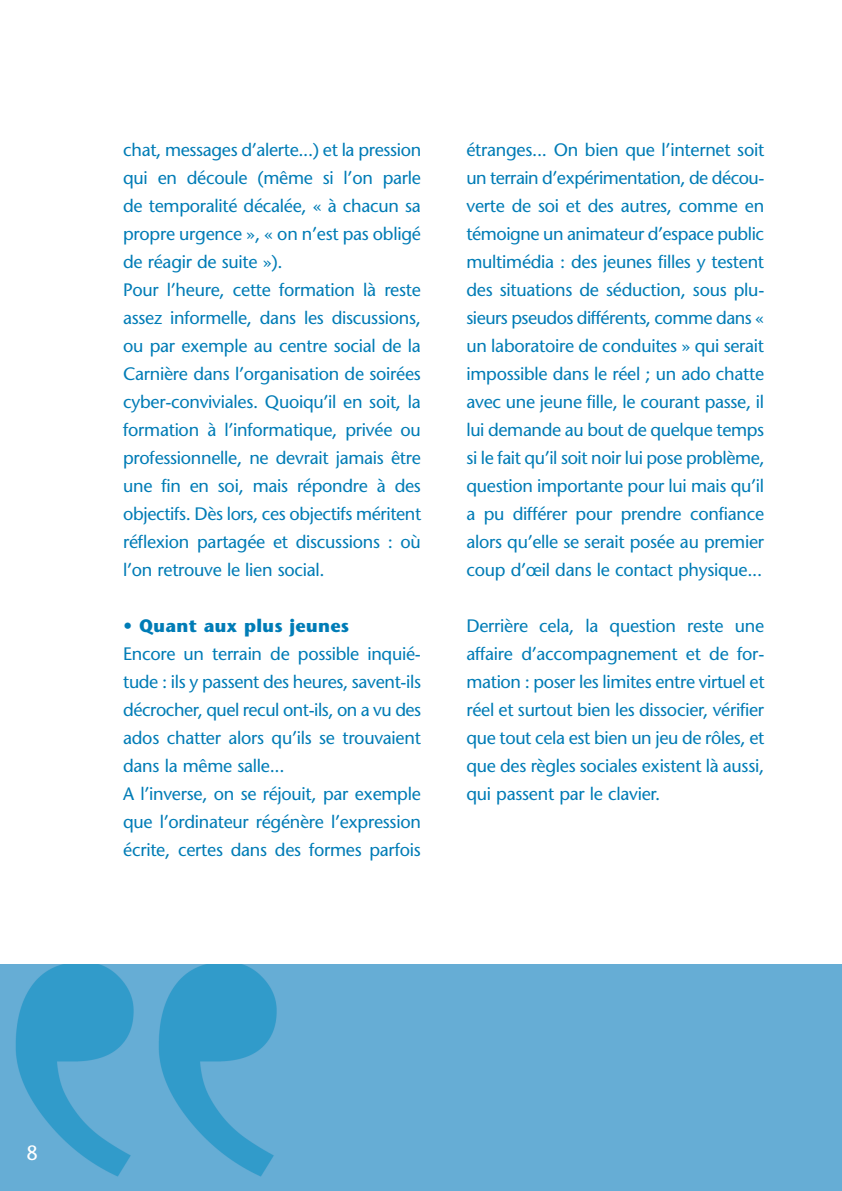
<style>
.page{position:relative;width:842px;height:1191px;background:#fff}
.page>*{position:absolute;margin:0;border:0;box-sizing:border-box;transform-origin:0 0}
.t1{font:20.6px "Stone Sans";color:#fff}
.t2{font:18px/28px "Stone Sans";letter-spacing:-.015em;color:#007cb6}
.t3{font:700 18px "Stone Sans";letter-spacing:.015em;color:#007cb6}
</style>
<div class="page">
<img style="left:0;top:964px;width:842px;height:227px">
<p class="t2" style="left:123px;top:136px;width:300px">chat, messages d’alerte...) et la pression qui en découle (même si l’on parle de temporalité décalée, « à chacun sa propre urgence », « on n’est pas obligé de réagir de suite »).<br>Pour l’heure, cette formation là reste assez informelle, dans les discussions, ou par exemple au centre social de la Carnière dans l’organisation de soirées cyber-conviviales. Quoiqu’il en soit, la formation à l’informatique, privée ou professionnelle, ne devrait jamais être une fin en soi, mais répondre à des objectifs. Dès lors, ces objectifs méritent réflexion partagée et discussions : où l’on retrouve le lien social.</p>
<p class="t3" style="left:123px;top:614px;width:228px">• Quant aux plus jeunes</p>
<p class="t2" style="left:123px;top:640px;width:300px">Encore un terrain de possible inquié&shy;tude : ils y passent des heures, savent-ils décrocher, quel recul ont-ils, on a vu des ados chatter alors qu’ils se trouvaient dans la même salle...<br>A l’inverse, on se réjouit, par exemple que l’ordinateur régénère l’expression écrite, certes dans des formes parfois</p>
<p class="t2" style="left:466px;top:136px;width:300px;text-align:justify">étranges... On bien que l’internet soit un terrain d’expérimentation, de décou&shy;verte de soi et des autres, comme en témoigne un animateur d’espace public multimédia : des jeunes filles y testent des situations de séduction, sous plu&shy;sieurs pseudos différents, comme dans « un laboratoire de conduites » qui serait impossible dans le réel ; un ado chatte avec une jeune fille, le courant passe, il lui demande au bout de quelque temps si le fait qu’il soit noir lui pose problème, question importante pour lui mais qu’il a pu différer pour prendre confiance alors qu’elle se serait posée au premier coup d’œil dans le contact physique...</p>
<p class="t2" style="left:466px;top:612px;width:300px;text-align:justify">Derrière cela, la question reste une affaire d’accompagnement et de for&shy;mation : poser les limites entre virtuel et réel et surtout bien les dissocier, vérifier que tout cela est bien un jeu de rôles, et que des règles sociales existent là aussi, qui passent par le clavier.</p>
<p class="t1" style="left:27px;top:1140px;width:13px">8</p>
</div>
